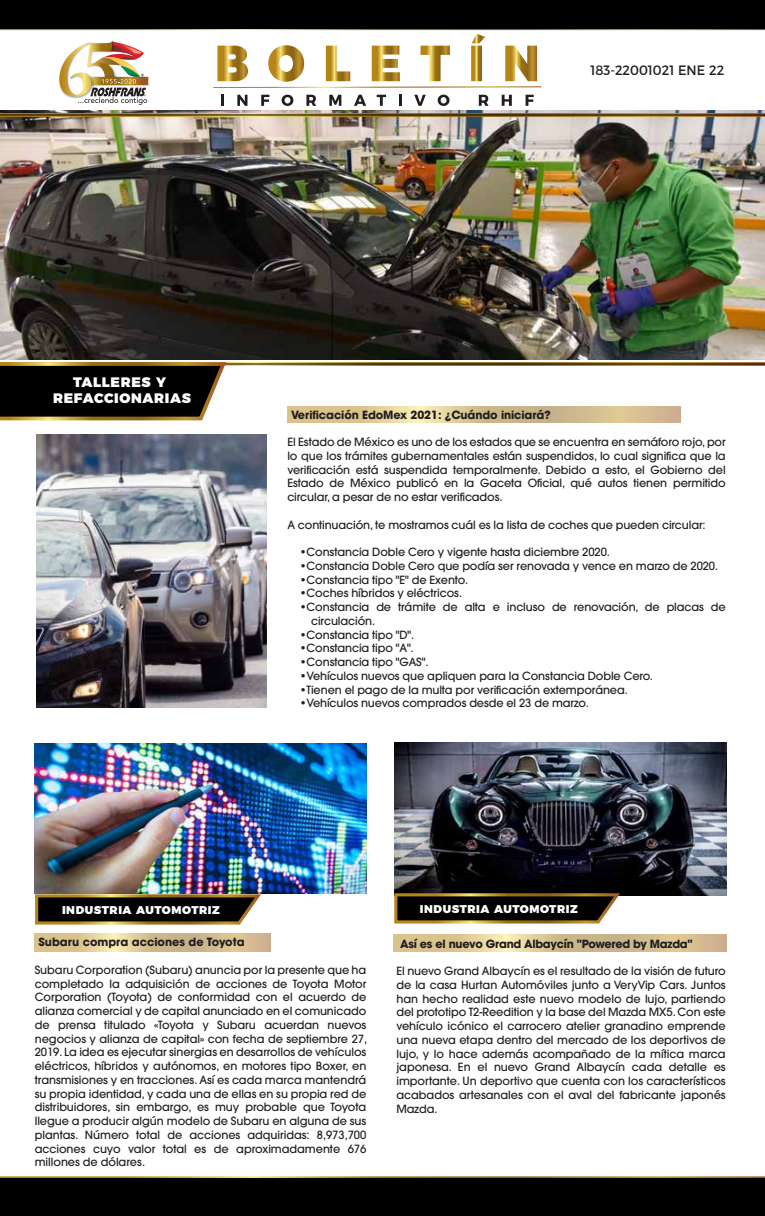
<style>
.page{position:relative;width:765px;height:1216px;background:#fff}
.page>*{position:absolute;margin:0;border:0;box-sizing:border-box;transform-origin:0 0}
.t1{font:900 13.75px/16.5px "Montserrat";letter-spacing:.05em;color:#feffff;text-align:center}
.t2{font:13.62px "Montserrat";color:#221e1f;scale:.95 1}
.t3{font:500 11.25px/13.8px "Avant Garde";letter-spacing:-.01em;color:#221e1f;text-align:justify}
.t4{font:700 11.25px "Avant Garde";letter-spacing:-.01em;color:#221e1f}
.t5{font:900 11.25px "Montserrat";letter-spacing:.05em;color:#feffff}
</style>
<div class="page">
<svg style="left:34px;top:933px;width:237px;height:18px;background:#d8c393"></svg>
<svg style="left:394px;top:934px;width:333px;height:17px;background:#d8c393"></svg>
<svg style="left:287px;top:406px;width:394px;height:16px;background:#d8c393"></svg>
<img style="left:37px;top:434px;width:229px;height:273px">
<img style="left:0;top:110px;width:765px;height:250px">
<img style="left:35px;top:743px;width:331px;height:150px">
<img style="left:395px;top:743px;width:332px;height:153px">
<div style="left:0;top:1176px;width:765px;height:40px;background:#000"></div>
<svg style="left:0;top:113px;width:765px;height:4px;background:#856825"></svg>
<svg style="left:229px;top:362px;width:536px;height:4px;background:#876a2b"></svg>
<svg style="left:0;top:362px;width:229px;height:59px;background:#2b2518"></svg>
<svg style="left:0;top:0;width:765px;height:106px"></svg>
<svg style="left:394px;top:892px;width:229px;height:32px;background:#372e1a"></svg>
<svg style="left:34px;top:893px;width:230px;height:32px;background:#3d3421"></svg>
<p class="t2" style="left:590px;top:59px;width:142px">183-22001021 ENE 22</p>
<p class="t1" style="left:53px;top:373px;width:139px">TALLERES Y<br>REFACCIONARIAS</p>
<p class="t4" style="left:291px;top:407px;width:261px">Verificación EdoMex 2021: ¿Cuándo iniciará?</p>
<p class="t3" style="left:287px;top:435px;width:440px">El Estado de México es uno de los estados que se encuentra en semáforo rojo, por lo que los trámites gubernamentales están suspendidos, lo cual significa que la verificación está suspendida temporalmente. Debido a esto, el Gobierno del Estado de México publicó en la Gaceta Oficial, qué autos tienen permitido circular, a pesar de no estar verificados.</p>
<p class="t3" style="left:287px;top:518px;width:420px">A continuación, te mostramos cuál es la lista de coches que pueden circular:</p>
<p class="t3" style="left:300px;top:545px;width:312px">•Constancia Doble Cero y vigente hasta diciembre 2020.</p>
<p class="t3" style="left:300px;top:559px;width:420px">•Constancia Doble Cero que podía ser renovada y vence en marzo de 2020.</p>
<p class="t3" style="left:300px;top:573px;width:170px">•Constancia tipo "E" de Exento.</p>
<p class="t3" style="left:300px;top:586px;width:164px">•Coches híbridos y eléctricos.</p>
<p class="t3" style="left:311px;top:600px;width:416px;text-indent:-11px">•Constancia de trámite de alta e incluso de renovación, de placas de circulación.</p>
<p class="t3" style="left:300px;top:628px;width:116px">•Constancia tipo "D".</p>
<p class="t3" style="left:300px;top:641px;width:115px">•Constancia tipo "A".</p>
<p class="t3" style="left:300px;top:655px;width:130px">•Constancia tipo "GAS".</p>
<p class="t3" style="left:300px;top:669px;width:355px">•Vehículos nuevos que apliquen para la Constancia Doble Cero.</p>
<p class="t3" style="left:300px;top:683px;width:329px">•Tienen el pago de la multa por verificación extemporánea.</p>
<p class="t3" style="left:300px;top:696px;width:290px">•Vehículos nuevos comprados desde el 23 de marzo.</p>
<p class="t5" style="left:62px;top:900px;width:159px">INDUSTRIA AUTOMOTRIZ</p>
<p class="t5" style="left:420px;top:899px;width:159px">INDUSTRIA AUTOMOTRIZ</p>
<p class="t4" style="left:38px;top:935px;width:208px">Subaru compra acciones de Toyota</p>
<p class="t3" style="left:35px;top:963px;width:334px">Subaru Corporation (Subaru) anuncia por la presente que ha completado la adquisición de acciones de Toyota Motor Corporation (Toyota) de conformidad con el acuerdo de alianza comercial y de capital anunciado en el comunicado de prensa titulado «Toyota y Subaru acuerdan nuevos negocios y alianza de capital» con fecha de septiembre 27, 2019. La idea es ejecutar sinergias en desarrollos de vehículos eléctricos, híbridos y autónomos, en motores tipo Boxer, en transmisiones y en tracciones. Así es cada marca mantendrá su propia identidad, y cada una de ellas en su propia red de distribuidores, sin embargo, es muy probable que Toyota llegue a producir algún modelo de Subaru en alguna de sus plantas. Número total de acciones adquiridas: 8,973,700 acciones cuyo valor total es de aproximadamente 676 millones de dólares.</p>
<p class="t4" style="left:400px;top:936px;width:294px">Así es el nuevo Grand Albaycín "Powered by Mazda"</p>
<p class="t3" style="left:396px;top:964px;width:331px">El nuevo Grand Albaycín es el resultado de la visión de futuro de la casa Hurtan Automóviles junto a VeryVip Cars. Juntos han hecho realidad este nuevo modelo de lujo, partiendo del prototipo T2-Reedition y la base del Mazda MX5. Con este vehículo icónico el carrocero atelier granadino emprende una nueva etapa dentro del mercado de los deportivos de lujo, y lo hace además acompañado de la mítica marca japonesa. En el nuevo Grand Albaycín cada detalle es importante. Un deportivo que cuenta con los característicos acabados artesanales con el aval del fabricante japonés Mazda.</p>
</div>
